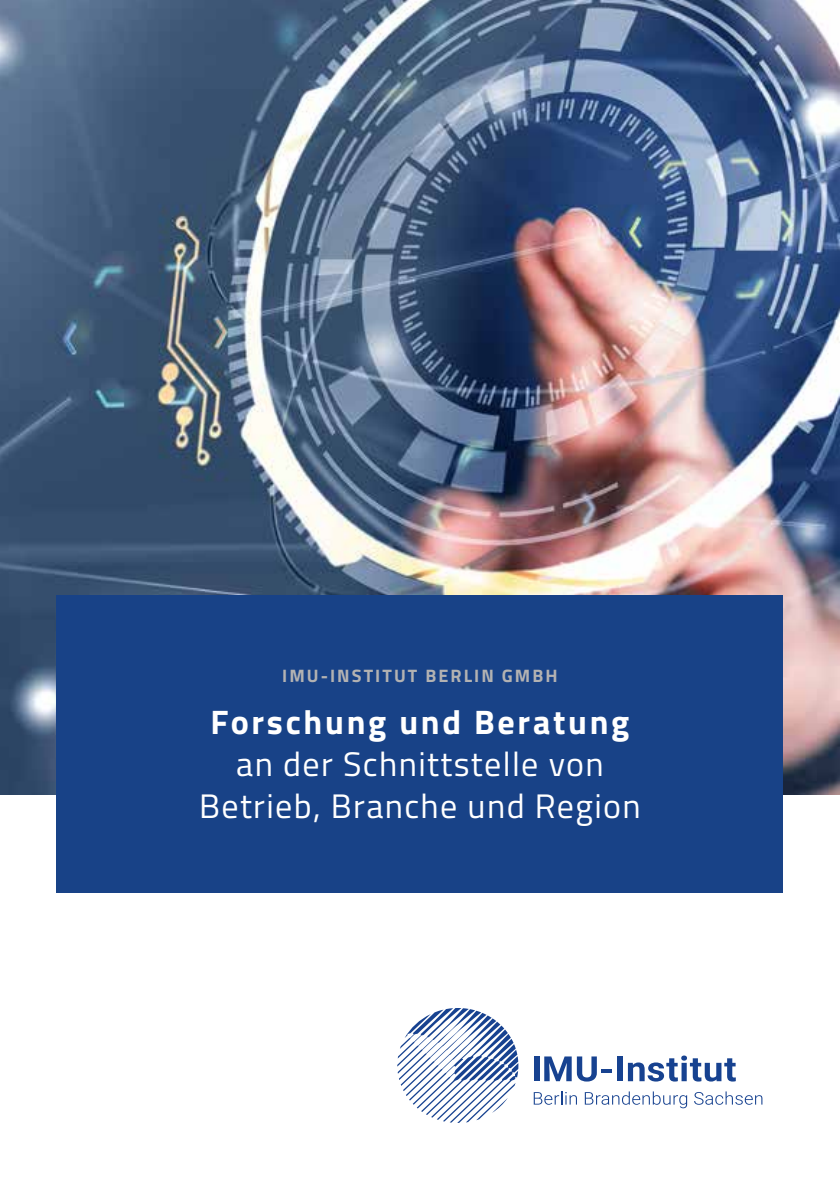
<style>
.page{position:relative;width:840px;height:1191px;background:#fff}
.page>*{position:absolute;margin:0;border:0;box-sizing:border-box;transform-origin:0 0}
.t1{font:34px/42px "Titillium Web";letter-spacing:.04em;color:#fff;text-align:center}
.t2{font:700 34px "Titillium Web";letter-spacing:.08em;color:#fff}
.t3{font:700 18px "Titillium Web";letter-spacing:.115em;color:#b3b2b2}
</style>
<div class="page">
<img style="left:0;top:0;width:839px;height:794px">
<svg style="left:397px;top:1008px;width:121px;height:115px"></svg>
<div style="left:533px;top:1056px;width:6px;height:25px;background:#174290"></div>
<svg style="left:544px;top:1056px;width:52px;height:25px"></svg>
<svg style="left:601px;top:1069px;width:10px;height:3px"></svg>
<div style="left:617px;top:1056px;width:5px;height:25px;background:#174290"></div>
<svg style="left:627px;top:1055px;width:108px;height:26px"></svg>
<svg style="left:533px;top:1091px;width:43px;height:13px"></svg>
<svg style="left:584px;top:1091px;width:102px;height:17px"></svg>
<svg style="left:694px;top:1091px;width:68px;height:13px"></svg>
<div style="left:57px;top:595px;width:725px;height:298px;background:#184287"></div>
<p class="t3" style="left:282px;top:661px;width:277px">IMU-INSTITUT BERLIN GMBH</p>
<p class="t2" style="left:210px;top:695px;width:420px">Forschung und Beratung</p>
<p class="t1" style="left:199px;top:741px;width:443px">an der Schnittstelle von<br>Betrieb, Branche und Region</p>
</div>
